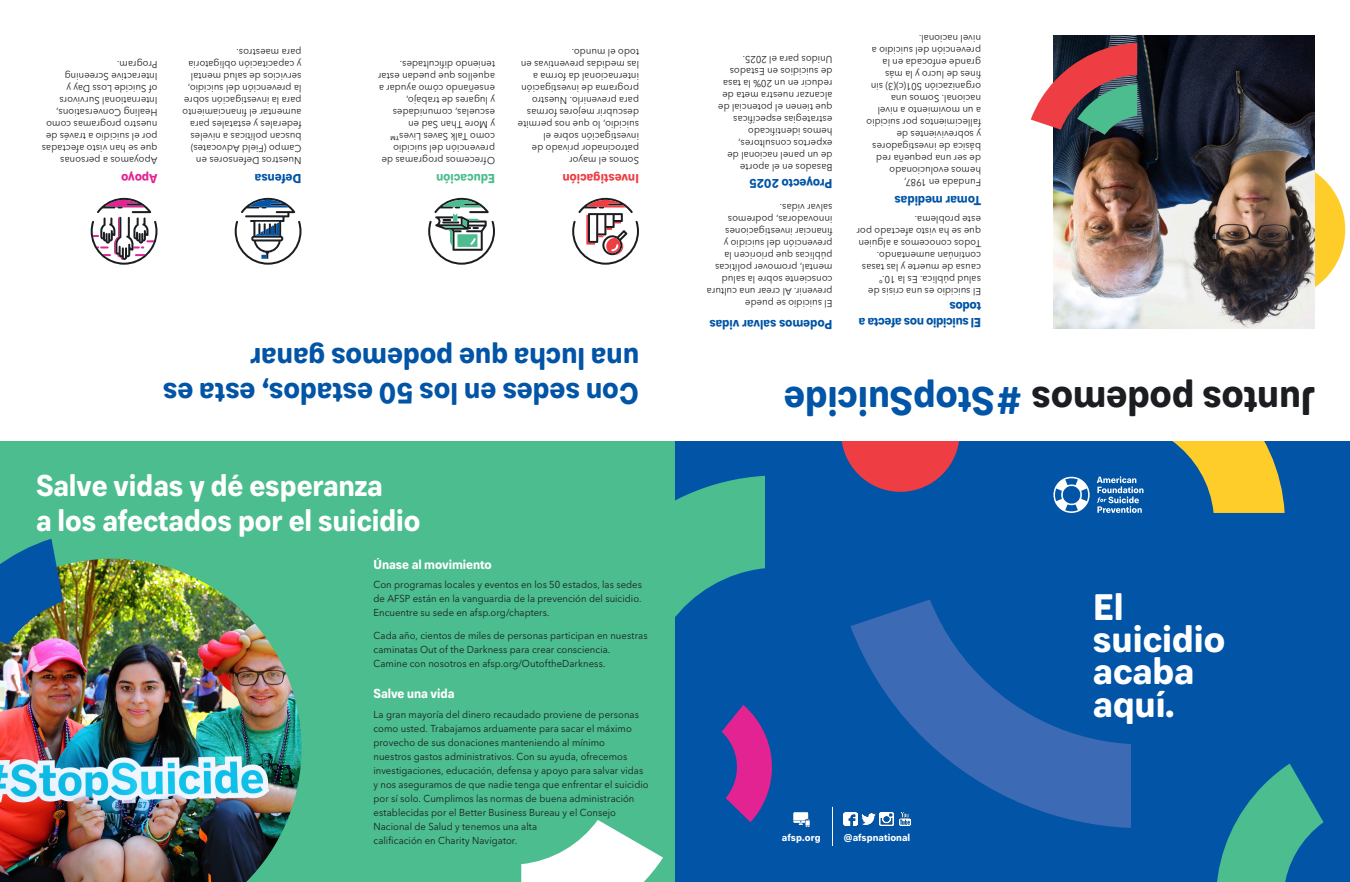
<style>
.page{position:relative;width:1350px;height:882px;background:#fff}
.page>*{position:absolute;margin:0;border:0;box-sizing:border-box;transform-origin:0 0}
.t1{font:700 40px "Paul Grotesk Soft";color:#1b1d21;scale:.95 1}
.t2{font:700 36.8px/32.2px "Paul Grotesk Soft";color:#fff}
.t3{font:700 30px/35px "Paul Grotesk Soft";color:#0154a6;scale:.95 1}
.t4{font:700 30px "Paul Grotesk Soft";color:#fff;scale:.95 1}
.t5{font:700 13px "Paul Grotesk Soft";color:#0154a6;scale:.95 1}
.t6{font:700 13px "Paul Grotesk Soft";color:#fff;scale:.95 1}
.t7{font:700 13px/15.6px "Paul Grotesk Soft";letter-spacing:-.02em;color:#0154a6;scale:.95 1}
.t8{font:700 13px "Paul Grotesk Soft";color:#ee3d43;scale:.95 1}
.t9{font:700 13px "Paul Grotesk Soft";color:#4bbd8e;scale:.95 1}
.t10{font:700 13px "Paul Grotesk Soft";letter-spacing:-.005em;color:#e22391;scale:.95 1}
._7_5_Av_next{font:10px/12px "Avenir Next LT Pro";letter-spacing:.005em;color:#1b1d21;scale:.95 1}
.t11{font:700 10px "Paul Grotesk Soft";letter-spacing:.005em;color:#fff}
.s1{color:#0154a6}
</style>
<div class="page">
<div style="left:675px;top:441px;width:675px;height:441px;background:#0154a6"></div>
<svg style="left:841px;top:441px;width:118px;height:51px"></svg>
<svg style="left:1172px;top:441px;width:113px;height:72px"></svg>
<svg style="left:675px;top:476px;width:90px;height:141px"></svg>
<svg style="left:1097px;top:476px;width:47px;height:37px"></svg>
<svg style="left:1053px;top:476px;width:37px;height:37px"></svg>
<svg style="left:850px;top:600px;width:281px;height:228px"></svg>
<svg style="left:722px;top:705px;width:50px;height:117px"></svg>
<svg style="left:1217px;top:764px;width:107px;height:118px"></svg>
<svg style="left:235px;top:198px;width:67px;height:67px"></svg>
<svg style="left:572px;top:198px;width:67px;height:67px"></svg>
<svg style="left:428px;top:198px;width:67px;height:67px"></svg>
<svg style="left:91px;top:198px;width:66px;height:67px"></svg>
<div style="left:0;top:441px;width:675px;height:441px;background:#4bbd8e"></div>
<img style="left:0;top:559px;width:302px;height:323px">
<img style="left:0;top:539px;width:63px;height:106px">
<svg style="left:521px;top:820px;width:142px;height:62px"></svg>
<div style="left:1205px;top:160px;width:140px;height:140px;background:#fecd29;border-radius:50%"></div>
<img style="left:1053px;top:36px;width:262px;height:293px">
<svg style="left:1031px;top:43px;width:106px;height:92px"></svg>
<img style="left:844px;top:812px;width:13px;height:14px">
<svg style="left:862px;top:814px;width:13px;height:11px"></svg>
<img style="left:880px;top:812px;width:14px;height:14px">
<img style="left:899px;top:812px;width:12px;height:14px">
<img style="left:793px;top:812px;width:17px;height:14px">
<hr style="left:832px;top:807px;width:1px;height:39px;background:#fff">
<p class="_7_5_Av_next" style="left:158px;top:166px;width:123px;rotate:-180deg">Apoyamos a personas que se han visto afectadas por el suicidio a través de nuestro programas como<br>Healing Conversations,<br>International Survivors<br>of Suicide Loss Day y<br>Interactive Screening<br>Program.</p>
<p class="t10" style="left:158px;top:187px;width:40px;rotate:-180deg">Apoyo</p>
<p class="_7_5_Av_next" style="left:302px;top:166px;width:127px;rotate:-180deg">Nuestros Defensores en<br>Campo (Field Advocates) buscan políticas a niveles federales y estatales para aumentar el financiamiento para la investigación sobre la prevención del suicidio, servicios de salud mental<br>y capacitación obligatoria para maestros.</p>
<p class="t5" style="left:301px;top:187px;width:51px;rotate:-180deg">Defensa</p>
<p class="_7_5_Av_next" style="left:495px;top:166px;width:125px;rotate:-180deg">Ofrecemos programas de prevención del suicidio como Talk Saves Lives™<br>y More Than Sad en escuelas, comunidades<br>y lugares de trabajo, enseñando cómo ayudar a aquellos que puedan estar teniendo dificultades.</p>
<p class="t9" style="left:495px;top:187px;width:63px;rotate:-180deg">Educación</p>
<p class="_7_5_Av_next" style="left:639px;top:166px;width:129px;rotate:-180deg">Somos el mayor patrocinador privado de investigación sobre el suicidio, lo que nos permite descubrir mejores formas para prevenirlo. Nuestro programa de investigación internacional da forma a<br>las medidas preventivas en todo el mundo.</p>
<p class="t8" style="left:639px;top:187px;width:82px;rotate:-180deg">Investigación</p>
<p class="t3" style="left:639px;top:411px;width:503px;rotate:-180deg">Con sedes en los 50 estados, esta es una lucha que podemos ganar</p>
<p class="t4" style="left:36px;top:468px;width:366px">Salve vidas y dé esperanza</p>
<p class="t4" style="left:36px;top:503px;width:406px">a los afectados por el suicidio</p>
<p class="t6" style="left:374px;top:557px;width:126px">Únase al movimiento</p>
<p class="_7_5_Av_next" style="left:374px;top:578px;width:284px;line-height:14px;text-align:justify">Con programas locales y eventos en los 50 estados, las sedes de AFSP están en la vanguardia de la prevención del suicidio.<br>Encuentre su sede en afsp.org/chapters.</p>
<p class="_7_5_Av_next" style="left:374px;top:629px;width:290px;line-height:14px">Cada año, cientos de miles de personas participan en nuestras caminatas Out of the Darkness para crear consciencia.<br>Camine con nosotros en afsp.org/OutoftheDarkness.</p>
<p class="t6" style="left:374px;top:686px;width:87px">Salve una vida</p>
<p class="_7_5_Av_next" style="left:374px;top:707px;width:291px;line-height:14px">La gran mayoría del dinero recaudado proviene de personas como usted. Trabajamos arduamente para sacar el máximo provecho de sus donaciones manteniendo al mínimo<br>nuestros gastos administrativos. Con su ayuda, ofrecemos investigaciones, educación, defensa y apoyo para salvar vidas y nos aseguramos de que nadie tenga que enfrentar el suicidio por sí solo. Cumplimos las normas de buena administración establecidas por el Better Business Bureau y el Consejo Nacional de Salud y tenemos una alta<br>calificación en Charity Navigator.</p>
<p class="_7_5_Av_next" style="left:832px;top:173px;width:122px;rotate:-180deg">Basados en el aporte<br>de un panel nacional de expertos consultores, hemos identificado estrategias específicas que tienen el potencial de alcanzar nuestra meta de reducir en un 20% la tasa de suicidios en Estados<br>Unidos para el 2025.</p>
<p class="t5" style="left:832px;top:192px;width:89px;rotate:-180deg">Proyecto 2025</p>
<p class="_7_5_Av_next" style="left:832px;top:310px;width:134px;rotate:-180deg">El suicidio se puede prevenir. Al crear una cultura consciente sobre la salud mental, promover políticas públicas que prioricen la prevención del suicidio y financiar investigaciones innovadoras, podremos salvar vidas.</p>
<p class="t5" style="left:832px;top:332px;width:131px;rotate:-180deg">Podemos salvar vidas</p>
<p class="_7_5_Av_next" style="left:981px;top:189px;width:122px;rotate:-180deg">Fundada en 1987,<br>hemos evolucionado<br>de ser una pequeña red básica de investigadores y sobrevivientes de fallecimientos por suicidio a un movimiento a nivel nacional. Somos una organización 501(c)(3) sin fines de lucro y la más grande enfocada en la prevención del suicidio a nivel nacional.</p>
<p class="t5" style="left:981px;top:208px;width:93px;rotate:-180deg">Tomar medidas</p>
<p class="_7_5_Av_next" style="left:981px;top:298px;width:132px;rotate:-180deg">El suicidio es una crisis de salud pública. Es la 10.° causa de muerte y las tasas continúan aumentando.<br>Todos conocemos a alguien que se ha visto afectado por este problema.</p>
<p class="t7" style="left:981px;top:330px;width:130px;rotate:-180deg">El suicidio nos afecta a todos</p>
<p class="t1" style="left:1315px;top:425px;width:560px;rotate:-180deg">Juntos podemos <span class="s1">#StopSuicide</span></p>
<p class="t11" style="left:782px;top:832px;width:40px">afsp.org</p>
<p class="t11" style="left:844px;top:832px;width:68px">@afspnational</p>
<p class="t2" style="left:1093px;top:592px;width:134px">El suicidio acaba aquí.</p>
</div>
